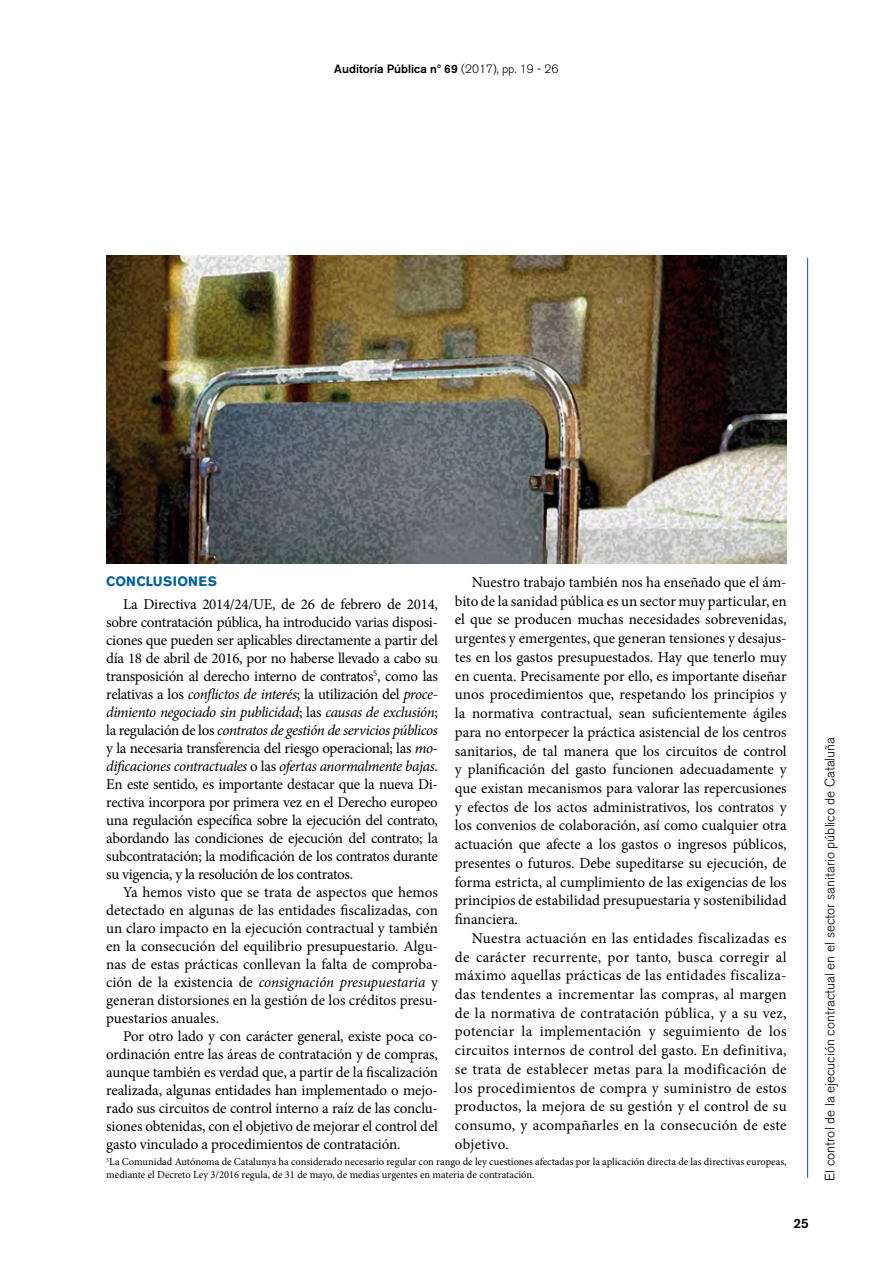
<style>
.page{position:relative;width:893px;height:1263px;background:#fff}
.page>*{position:absolute;margin:0;border:0;box-sizing:border-box;transform-origin:0 0}
.t1{font:15px/18.8px "Minion Pro";letter-spacing:-.005em;color:#000;text-align:justify}
.t2{font:300 13.5px "Akzidenz Grotesk BE";color:#000}
.t3{font:700 13.5px "Akzidenz Grotesk BE";letter-spacing:.02em;color:#0061a1}
.t4{font:500 13.5px "Akzidenz Grotesk BE";color:#000}
.t5{font:500 12px "Akzidenz Grotesk BE";color:#000}
.t6{font:10.5px/12.6px "Minion Pro";color:#000}
.s1{font-weight:300}
.s2{font-style:italic}
</style>
<div class="page">
<hr style="left:807px;top:258px;width:1px;height:920px;background:#0061a1">
<img style="left:106px;top:255px;width:681px;height:308px">
<p class="t5" style="left:334px;top:61px;width:226px">Auditoría Pública nº 69 <span class="s1">(2017), pp. 19 - 26</span></p>
<p class="t3" style="left:106px;top:574px;width:112px">CONCLUSIONES</p>
<p class="t1" style="left:106px;top:595px;width:333px;line-height:18px;text-indent:17px">La Directiva 2014/24/UE, de 26 de febrero de 2014, sobre contratación pública, ha introducido varias disposi&shy;ciones que pueden ser aplicables directamente a partir del día 18 de abril de 2016, por no haberse llevado a cabo su transposición al derecho interno de contratos<sup>5</sup>, como las relativas a los <span class="s2">conflictos de interés</span>; la utilización del <span class="s2">proce&shy;dimiento negociado sin publicidad</span>; las <span class="s2">causas de exclusión</span>; la regulación de los <span class="s2">contratos de gestión de servicios públicos </span>y la necesaria transferencia del riesgo operacional; las <span class="s2">mo&shy;dificaciones contractuales</span> o las <span class="s2">ofertas anormalmente bajas</span>.<br>En este sentido, es importante destacar que la nueva Di&shy;rectiva incorpora por primera vez en el Derecho europeo una regulación específica sobre la ejecución del contrato, abordando las condiciones de ejecución del contrato; la subcontratación; la modificación de los contratos durante su vigencia, y la resolución de los contratos.</p>
<p class="t1" style="left:106px;top:883px;width:333px;line-height:18px;text-indent:17px">Ya hemos visto que se trata de aspectos que hemos detectado en algunas de las entidades fiscalizadas, con un claro impacto en la ejecución contractual y también en la consecución del equilibrio presupuestario. Algu&shy;nas de estas prácticas conllevan la falta de comproba&shy;ción de la existencia de <span class="s2">consignación presupuestaria</span> y generan distorsiones en la gestión de los créditos presu&shy;puestarios anuales.</p>
<p class="t1" style="left:106px;top:1027px;width:333px;line-height:18px;text-indent:17px">Por otro lado y con carácter general, existe poca co&shy;ordinación entre las áreas de contratación y de compras, aunque también es verdad que, a partir de la fiscalización realizada, algunas entidades han implementado o mejo&shy;rado sus circuitos de control interno a raíz de las conclu&shy;siones obtenidas, con el objetivo de mejorar el control del gasto vinculado a procedimientos de contratación.</p>
<p class="t1" style="left:455px;top:573px;width:333px;text-indent:17px">Nuestro trabajo también nos ha enseñado que el ám&shy;bito de la sanidad pública es un sector muy particular, en el que se producen muchas necesidades sobrevenidas, urgentes y emergentes, que generan tensiones y desajus&shy;tes en los gastos presupuestados. Hay que tenerlo muy en cuenta. Precisamente por ello, es importante diseñar unos procedimientos que, respetando los principios y la normativa contractual, sean suficientemente ágiles para no entorpecer la práctica asistencial de los centros sanitarios, de tal manera que los circuitos de control y planificación del gasto funcionen adecuadamente y que existan mecanismos para valorar las repercusiones y efectos de los actos administrativos, los contratos y los convenios de colaboración, así como cualquier otra actuación que afecte a los gastos o ingresos públicos, presentes o futuros. Debe supeditarse su ejecución, de forma estricta, al cumplimiento de las exigencias de los principios de estabilidad presupuestaria y sostenibilidad financiera.</p>
<p class="t1" style="left:455px;top:929px;width:333px;text-indent:17px">Nuestra actuación en las entidades fiscalizadas es de carácter recurrente, por tanto, busca corregir al máximo aquellas prácticas de las entidades fiscaliza&shy;das tendentes a incrementar las compras, al margen de la normativa de contratación pública, y a su vez, potenciar la implementación y seguimiento de los circuitos internos de control del gasto. En definitiva, se trata de establecer metas para la modificación de los procedimientos de compra y suministro de estos productos, la mejora de su gestión y el control de su consumo, y acompañarles en la consecución de este objetivo.</p>
<p class="t6" style="left:106px;top:1156px;width:682px"><sup>5</sup>La Comunidad Autónoma de Catalunya ha considerado necesario regular con rango de ley cuestiones afectadas por la aplicación directa de las directivas europeas, mediante el Decreto Ley 3/2016 regula, de 31 de mayo, de medias urgentes en materia de contratación.</p>
<p class="t4" style="left:793px;top:1215px;width:17px">25</p>
<p class="t2" style="left:822px;top:1181px;width:445px;rotate:-90deg">El control de la ejecución contractual en el sector sanitario público de Cataluña</p>
</div>
